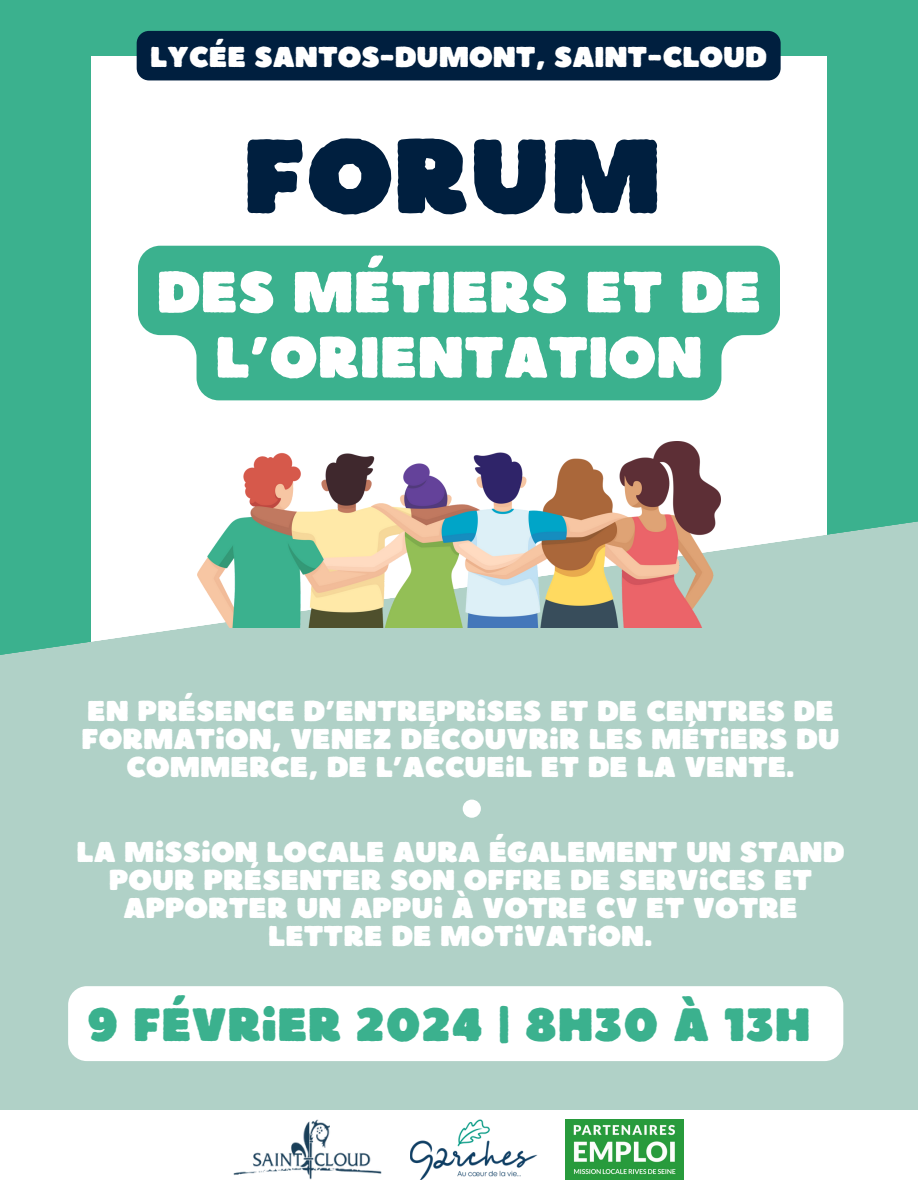
<style>
.page{position:relative;width:918px;height:1188px;background:#3bb18e}
.page>*{position:absolute;margin:0;border:0;box-sizing:border-box;transform-origin:0 0}
.t1{font:105px "Boulder";color:#001f3f}
.t2{font:57.9px/65.2px "Boulder";color:#fff;text-align:center}
.t3{font:46.65px "Boulder";color:#3bb18e}
.t4{font:28.8px "Boulder";color:#fff}
.t5{font:28.65px/28.2px "Boulder";color:#fff;text-align:center}
</style>
<div class="page">
<div style="left:91px;top:56px;width:736px;height:1076px;background:#fff"></div>
<div style="left:0;top:521px;width:918px;height:589px;background:#b0d1c7"></div>
<div style="left:463px;top:800px;width:18px;height:18px;background:#fff;border-radius:50%"></div>
<div style="left:0;top:1110px;width:918px;height:78px;background:#fff"></div>
<img style="left:234px;top:1119px;width:147px;height:61px">
<img style="left:566px;top:1119px;width:118px;height:61px">
<img style="left:198px;top:442px;width:523px;height:185px">
<img style="left:410px;top:1119px;width:127px;height:61px">
<svg style="left:138px;top:246px;width:642px;height:154px;background:#4ab797"></svg>
<div style="left:68px;top:986px;width:775px;height:75px;background:#fff;border-radius:19px"></div>
<div style="left:137px;top:31px;width:644px;height:49px;background:#001f3f;border-radius:12px"></div>
<p class="t4" style="left:150px;top:38px;width:618px">LYCÉE SANTOS-DUMONT, SAINT-CLOUD</p>
<p class="t1" style="left:243px;top:108px;width:420px">FORUM</p>
<h3 class="t2" style="left:157px;top:257px;width:606px">DES MÉTIERS ET DE<br>L’ORIENTATION</h3>
<p class="t5" style="left:81px;top:696px;width:760px">EN PRÉSENCE D’ENTREPRISES ET DE CENTRES DE<br>FORMATION, VENEZ DÉCOUVRIR LES MÉTIERS DU<br>COMMERCE, DE L’ACCUEIL ET DE LA VENTE.</p>
<p class="t5" style="left:77px;top:836px;width:769px">LA MISSION LOCALE AURA ÉGALEMENT UN STAND POUR PRÉSENTER SON OFFRE DE SERVICES ET APPORTER UN APPUI À VOTRE CV ET VOTRE LETTRE DE MOTIVATION.</p>
<p class="t3" style="left:87px;top:994px;width:725px">9 FÉVRIER 2024 | 8H30 À 13H</p>
</div>
